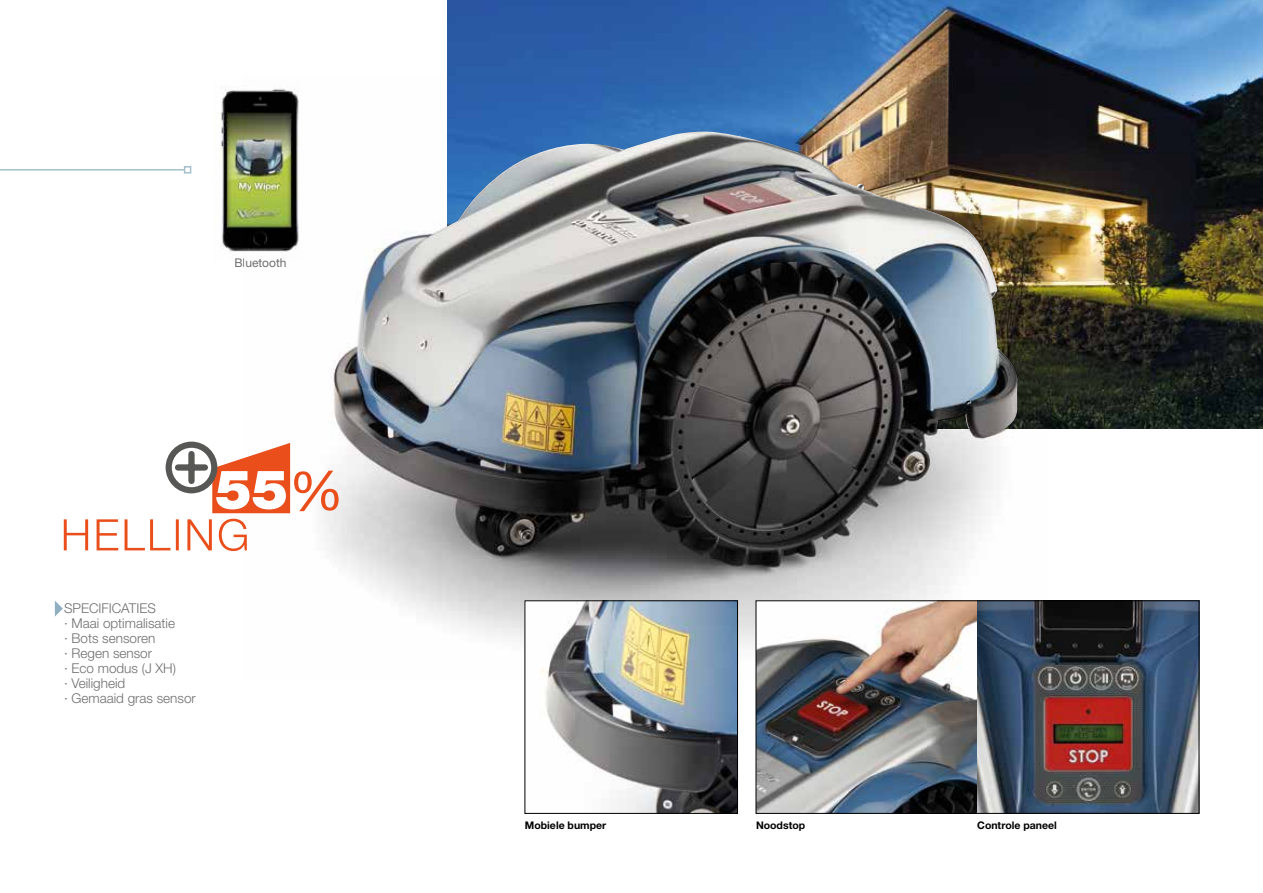
<style>
.page{position:relative;width:1263px;height:893px;background:#fff}
.page>*{position:absolute;margin:0;border:0;box-sizing:border-box;transform-origin:0 0}
.t1{font:300 13.5px/15px "Helvetica Neue LT Pro";color:#706f6f}
.t2{font:12px "Helvetica Neue LT Pro";color:#706f6f}
.t3{font:700 10.5px "Helvetica Neue LT Pro";color:#000}
</style>
<div class="page">
<img style="left:448px;top:0;width:815px;height:429px">
<svg style="left:55px;top:601px;width:8px;height:16px"></svg>
<img style="left:220px;top:86px;width:24px;height:166px">
<img style="left:244px;top:75px;width:803px;height:603px">
<img style="left:333px;top:135px;width:489px;height:431px">
<img style="left:758px;top:603px;width:219px;height:209px">
<svg style="left:977px;top:603px;width:220px;height:209px;background:#4e4c58"></svg>
<div style="left:756px;top:601px;width:443px;height:213px;border:1px solid #000"></div>
<img style="left:527px;top:603px;width:209px;height:209px">
<div style="left:525px;top:601px;width:213px;height:213px;border:1px solid #000"></div>
<svg style="left:166px;top:442px;width:173px;height:71px"></svg>
<div style="left:188px;top:454px;width:7px;height:27px;background:#575756"></div>
<div style="left:178px;top:464px;width:27px;height:7px;background:#575756"></div>
<svg style="left:64px;top:519px;width:183px;height:32px"></svg>
<hr style="left:0;top:169px;width:185px;height:2px;background:#90b0c1">
<div style="left:184px;top:166px;width:7px;height:8px;border:2px solid #90b0c1"></div>
<p class="t2" style="left:234px;top:255px;width:54px">Bluetooth</p>
<p class="t1" style="left:64px;top:600px;width:133px">SPECIFICATIES<br>· Maai optimalisatie<br>· Bots sensoren<br>· Regen sensor<br>· Eco modus (J XH)<br>· Veiligheid<br>· Gemaaid gras sensor</p>
<p class="t3" style="left:525px;top:819px;width:83px">Mobiele bumper</p>
<p class="t3" style="left:756px;top:819px;width:51px">Noodstop</p>
<p class="t3" style="left:977px;top:819px;width:81px">Controle paneel</p>
</div>
